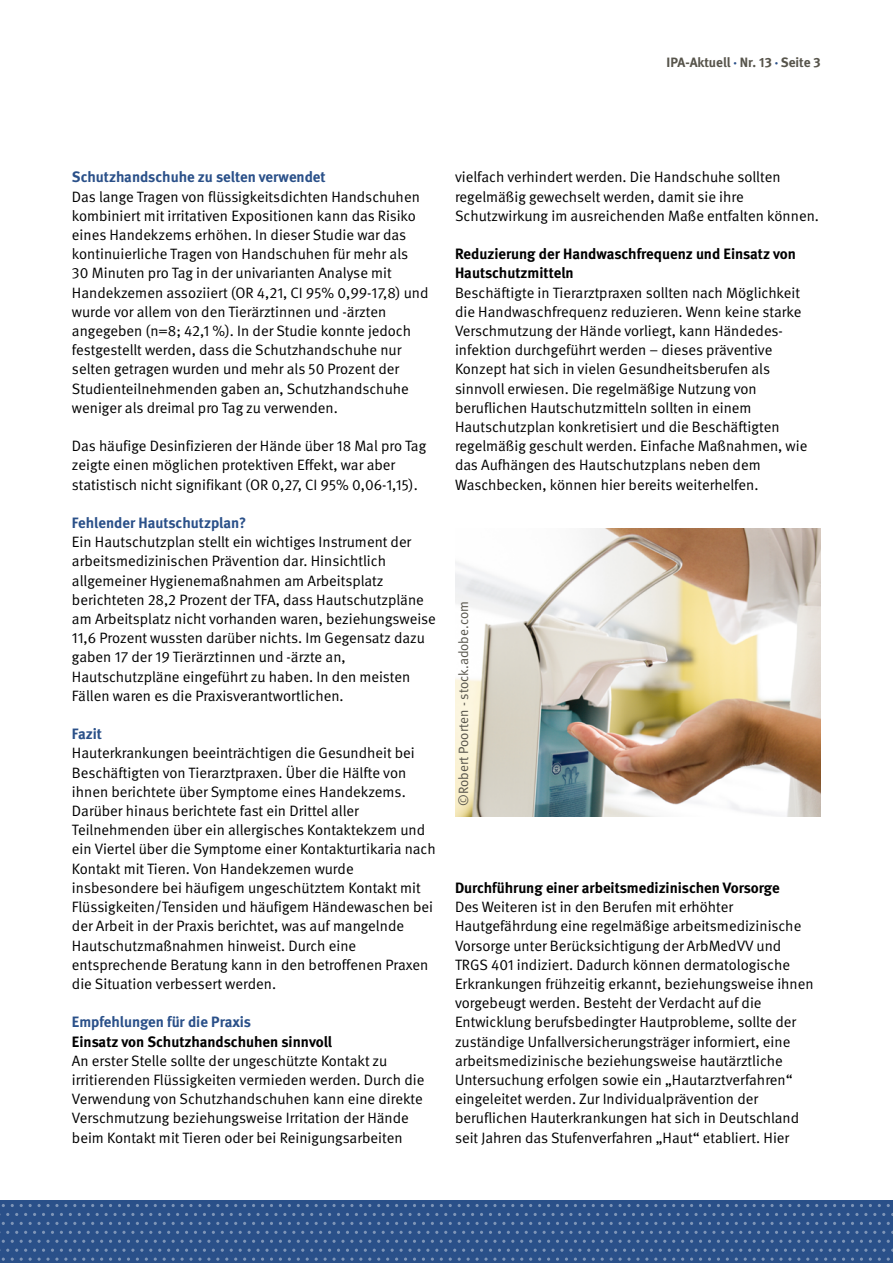
<style>
.page{position:relative;width:893px;height:1263px;background:#fff}
.page>*{position:absolute;margin:0;border:0;box-sizing:border-box;transform-origin:0 0}
.P_Text{font:15px/19.2px "DGUV Meta";color:#000}
.P_Text_ohne_Abstand{font:700 15px/19.2px "DGUV Meta";color:#000}
.H3_Zwischenüberschrift{font:700 15px "DGUV Meta";color:#2a5089}
.t1{font:13.5px "DGUV Meta";color:#57544b}
.t2{font:700 13.5px "DGUV Meta";color:#57544b}
.s1{color:#2a5089}
</style>
<div class="page">
<div style="left:0;top:1200px;width:893px;height:63px;background:#2a5089"></div>
<svg style="left:677px;top:1213px;width:38px;height:3px"></svg>
<svg style="left:534px;top:1213px;width:38px;height:3px"></svg>
<svg style="left:391px;top:1213px;width:38px;height:3px"></svg>
<svg style="left:248px;top:1213px;width:38px;height:3px"></svg>
<svg style="left:105px;top:1213px;width:38px;height:3px"></svg>
<svg style="left:677px;top:1231px;width:38px;height:3px"></svg>
<svg style="left:534px;top:1231px;width:38px;height:3px"></svg>
<svg style="left:391px;top:1231px;width:38px;height:3px"></svg>
<svg style="left:248px;top:1231px;width:38px;height:3px"></svg>
<svg style="left:105px;top:1231px;width:38px;height:3px"></svg>
<svg style="left:610px;top:1204px;width:38px;height:3px"></svg>
<svg style="left:458px;top:1204px;width:47px;height:3px"></svg>
<svg style="left:315px;top:1204px;width:38px;height:3px"></svg>
<svg style="left:172px;top:1204px;width:38px;height:3px"></svg>
<svg style="left:29px;top:1204px;width:38px;height:3px"></svg>
<svg style="left:610px;top:1222px;width:38px;height:3px"></svg>
<svg style="left:458px;top:1222px;width:47px;height:3px"></svg>
<svg style="left:315px;top:1222px;width:38px;height:3px"></svg>
<svg style="left:172px;top:1222px;width:38px;height:3px"></svg>
<svg style="left:29px;top:1222px;width:38px;height:3px"></svg>
<svg style="left:534px;top:1240px;width:186px;height:21px"></svg>
<svg style="left:359px;top:1240px;width:173px;height:21px"></svg>
<svg style="left:172px;top:1240px;width:186px;height:21px"></svg>
<svg style="left:0;top:1240px;width:170px;height:21px"></svg>
<svg style="left:820px;top:1213px;width:38px;height:3px"></svg>
<svg style="left:820px;top:1231px;width:38px;height:3px"></svg>
<svg style="left:753px;top:1204px;width:38px;height:3px"></svg>
<svg style="left:753px;top:1222px;width:38px;height:3px"></svg>
<svg style="left:721px;top:1240px;width:169px;height:21px"></svg>
<img style="left:455px;top:528px;width:366px;height:288px">
<p class="t2" style="left:667px;top:54px;width:156px">IPA-Aktuell <span class="s1">·</span> Nr. 13 <span class="s1">·</span> Seite 3</p>
<h3 class="H3_Zwischenüberschrift" style="left:72px;top:168px;width:255px">Schutzhandschuhe zu selten verwendet</h3>
<p class="P_Text" style="left:72px;top:187px;width:358px">Das lange Tragen von flüssigkeitsdichten Handschuhen kombiniert mit irritativen Expositionen kann das Risiko eines Handekzems erhöhen. In dieser Studie war das kontinuierliche Tragen von Handschuhen für mehr als<br>30 Minuten pro Tag in der univarianten Analyse mit Handekzemen assoziiert (OR 4,21, CI 95% 0,99-17,8) und wurde vor allem von den Tierärztinnen und -ärzten angegeben (n=8; 42,1 %). In der Studie konnte jedoch festgestellt werden, dass die Schutzhandschuhe nur selten getragen wurden und mehr als 50 Prozent der Studienteilnehmenden gaben an, Schutzhandschuhe weniger als dreimal pro Tag zu verwenden.</p>
<p class="P_Text" style="left:72px;top:437px;width:356px">Das häufige Desinfizieren der Hände über 18 Mal pro Tag zeigte einen möglichen protektiven Effekt, war aber statistisch nicht signifikant (OR 0,27, CI 95% 0,06-1,15).</p>
<h3 class="H3_Zwischenüberschrift" style="left:72px;top:514px;width:176px">Fehlender Hautschutzplan?</h3>
<p class="P_Text" style="left:72px;top:533px;width:365px">Ein Hautschutzplan stellt ein wichtiges Instrument der arbeitsmedizinischen Prävention dar. Hinsichtlich allgemeiner Hygienemaßnahmen am Arbeitsplatz berichteten 28,2 Prozent der TFA, dass Hautschutzpläne am Arbeitsplatz nicht vorhanden waren, beziehungsweise 11,6 Prozent wussten darüber nichts. Im Gegensatz dazu gaben 17 der 19 Tierärztinnen und -ärzte an, Hautschutzpläne eingeführt zu haben. In den meisten Fällen waren es die Praxisverantwortlichen.</p>
<h3 class="H3_Zwischenüberschrift" style="left:72px;top:725px;width:32px">Fazit</h3>
<p class="P_Text" style="left:72px;top:744px;width:365px">Hauterkrankungen beeinträchtigen die Gesundheit bei Beschäftigten von Tierarztpraxen. Über die Hälfte von ihnen berichtete über Symptome eines Handekzems.<br>Darüber hinaus berichtete fast ein Drittel aller Teilnehmenden über ein allergisches Kontaktekzem und ein Viertel über die Symptome einer Kontakturtikaria nach Kontakt mit Tieren. Von Handekzemen wurde insbesondere bei häufigem ungeschütztem Kontakt mit Flüssigkeiten/Tensiden und häufigem Händewaschen bei der Arbeit in der Praxis berichtet, was auf mangelnde Hautschutzmaßnahmen hinweist. Durch eine entsprechende Beratung kann in den betroffenen Praxen die Situation verbessert werden.</p>
<h3 class="H3_Zwischenüberschrift" style="left:72px;top:1013px;width:181px">Empfehlungen für die Praxis</h3>
<p class="P_Text_ohne_Abstand" style="left:72px;top:1032px;width:261px">Einsatz von Schutzhandschuhen sinnvoll</p>
<p class="P_Text" style="left:72px;top:1051px;width:354px">An erster Stelle sollte der ungeschützte Kontakt zu irritierenden Flüssigkeiten vermieden werden. Durch die Verwendung von Schutzhandschuhen kann eine direkte Verschmutzung beziehungsweise Irritation der Hände beim Kontakt mit Tieren oder bei Reinigungsarbeiten</p>
<p class="P_Text" style="left:455px;top:168px;width:365px">vielfach verhindert werden. Die Handschuhe sollten regelmäßig gewechselt werden, damit sie ihre<br>Schutzwirkung im ausreichenden Maße entfalten können.</p>
<p class="P_Text_ohne_Abstand" style="left:455px;top:245px;width:343px">Reduzierung der Handwaschfrequenz und Einsatz von<br>Hautschutzmitteln</p>
<p class="P_Text" style="left:455px;top:283px;width:354px">Beschäftigte in Tierarztpraxen sollten nach Möglichkeit die Handwaschfrequenz reduzieren. Wenn keine starke Verschmutzung der Hände vorliegt, kann Händedes&shy;infektion durchgeführt werden – dieses präventive Konzept hat sich in vielen Gesundheitsberufen als sinnvoll erwiesen. Die regelmäßige Nutzung von beruflichen Hautschutzmitteln sollten in einem Hautschutzplan konkretisiert und die Beschäftigten regelmäßig geschult werden. Einfache Maßnahmen, wie das Aufhängen des Hautschutzplans neben dem Waschbecken, können hier bereits weiterhelfen.</p>
<p class="t1" style="left:456px;top:806px;width:206px;rotate:-90deg">©Robert Poorten - stock.adobe.com</p>
<p class="P_Text_ohne_Abstand" style="left:455px;top:878px;width:326px">Durchführung einer arbeitsmedizinischen Vorsorge</p>
<p class="P_Text" style="left:455px;top:898px;width:360px">Des Weiteren ist in den Berufen mit erhöhter Hautgefährdung eine regelmäßige arbeitsmedizinische Vorsorge unter Berücksichtigung der ArbMedVV und TRGS 401 indiziert. Dadurch können dermatologische Erkrankungen frühzeitig erkannt, beziehungsweise ihnen vorgebeugt werden. Besteht der Verdacht auf die Entwicklung berufsbedingter Hautprobleme, sollte der zuständige Unfallversicherungsträger informiert, eine arbeitsmedizinische beziehungsweise hautärztliche Untersuchung erfolgen sowie ein „Hautarztverfahren“ eingeleitet werden. Zur Individualprävention der beruflichen Hauterkrankungen hat sich in Deutschland seit Jahren das Stufenverfahren „Haut“ etabliert. Hier</p>
</div>
